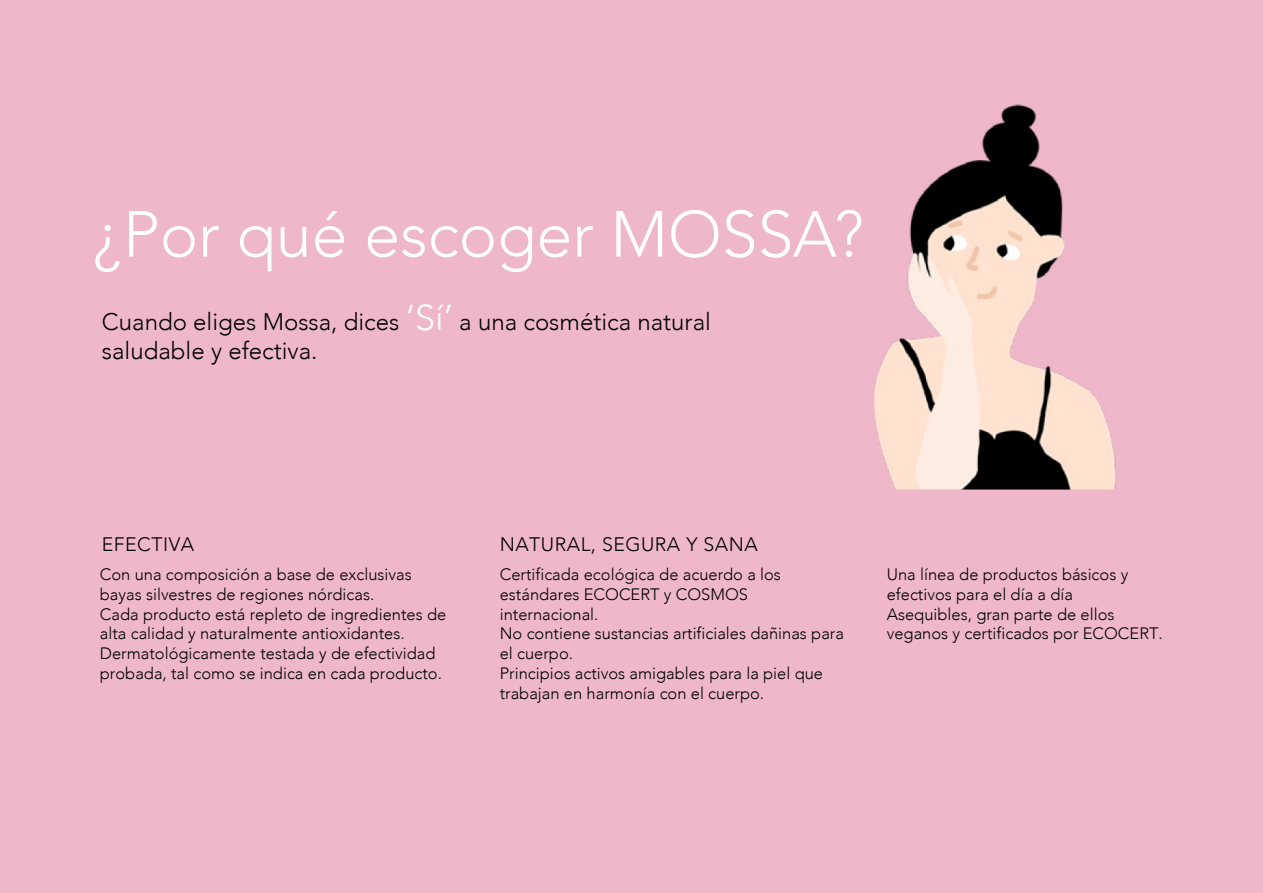
<style>
.page{position:relative;width:1263px;height:893px;background:#eeb7ca}
.page>*{position:absolute;margin:0;border:0;box-sizing:border-box;transform-origin:0 0}
.t1{font:300 64.5px "Avenir";color:#fff}
.t2{font:300 24px/28.8px "Avenir";color:#000}
.t3{font:300 19.5px "Avenir";letter-spacing:.025em;color:#000}
.t4{font:300 16.5px/19.8px "Avenir";color:#000}
.s1{font-size:36px;color:#fff}
</style>
<div class="page">
<h1 class="t1" style="left:93px;top:196px;width:772px">¿Por qué escoger MOSSA?</h1>
<h2 class="t2" style="left:102px;top:307px;width:610px">Cuando eliges Mossa, dices <span class="s1">‘Sí’</span> a una cosmética natural saludable y efectiva.</h2>
<p class="t3" style="left:102px;top:532px;width:94px">EFECTIVA</p>
<p class="t3" style="left:500px;top:532px;width:260px">NATURAL, SEGURA Y SANA</p>
<p class="t4" style="left:100px;top:564px;width:348px">Con una composición a base de exclusivas bayas silvestres de regiones nórdicas.<br>Cada producto está repleto de ingredientes de alta calidad y naturalmente antioxidantes.<br>Dermatológicamente testada y de efectividad probada, tal como se indica en cada producto.</p>
<p class="t4" style="left:500px;top:564px;width:346px">Certificada ecológica de acuerdo a los estándares ECOCERT y COSMOS internacional.<br>No contiene sustancias artificiales dañinas para el cuerpo.<br>Principios activos amigables para la piel que trabajan en harmonía con el cuerpo.</p>
<p class="t4" style="left:887px;top:564px;width:278px">Una línea de productos básicos y efectivos para el día a día<br>Asequibles, gran parte de ellos veganos y certificados por ECOCERT.</p>
</div>
